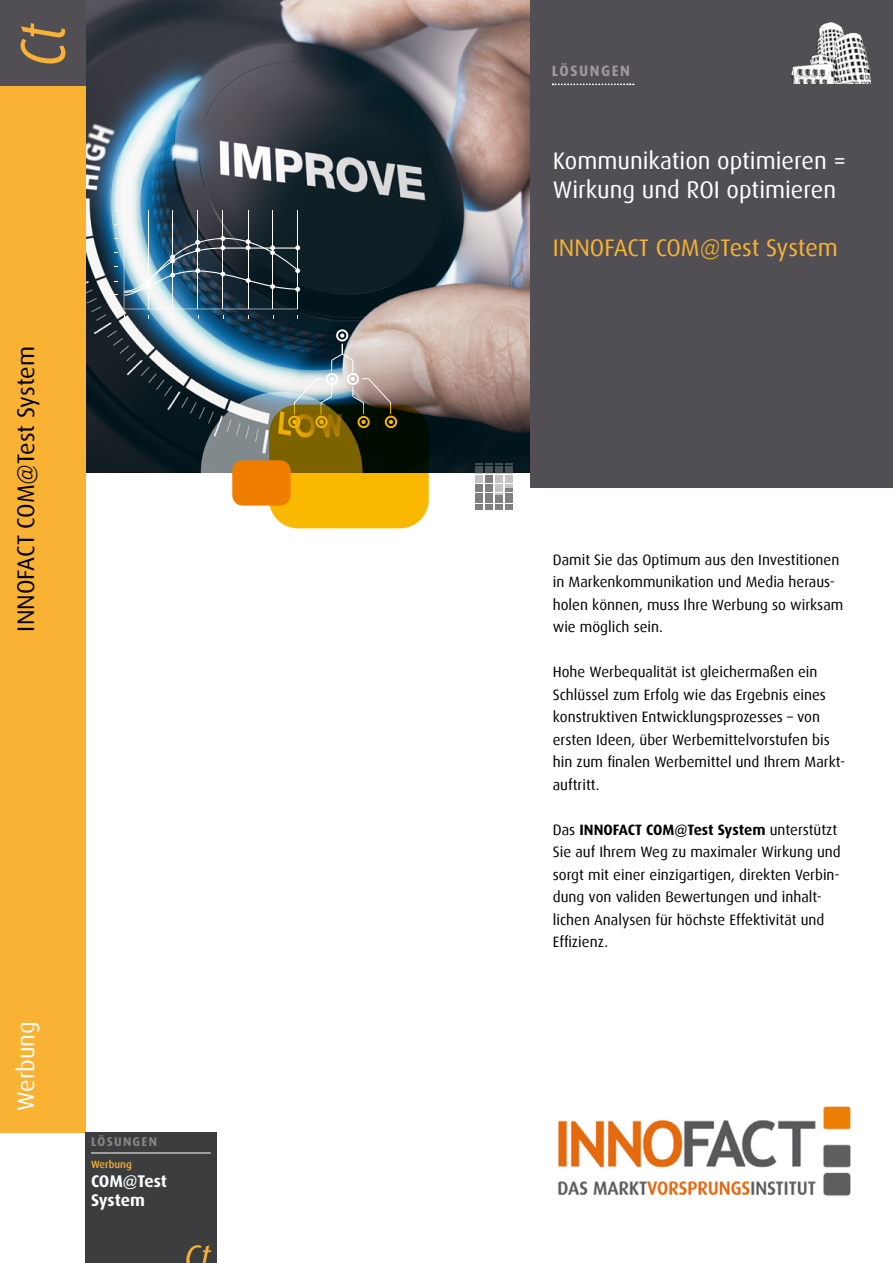
<style>
.page{position:relative;width:893px;height:1263px;background:#fff}
.page>*{position:absolute;margin:0;border:0;box-sizing:border-box;transform-origin:0 0}
.t1{font:italic 63.45px "Dax";color:#f9b234;scale:.84 1}
.t2{font:italic 32.7px "Dax";color:#f9b234}
.t3{font:24px/28.8px "Dax";color:#fff}
.t4{font:24px "Dax";letter-spacing:-.005em;color:#f9b234}
.t5{font:24px "Dax";letter-spacing:-.005em;color:#000}
.t6{font:700 16.95px/19px "Dax";letter-spacing:-.005em;color:#fff}
.t7{font:15px/22.5px "Dax";color:#000}
.t8{font:700 15px "Dax";letter-spacing:.1em;color:#a09a9c}
.t9{font:700 12.75px "Dax";letter-spacing:.1em;color:#878787}
.t10{font:500 10.5px "Dax";color:#f9b234}
.s1{font-weight:700}
</style>
<div class="page">
<img style="left:85px;top:0;width:446px;height:472px">
<div style="left:531px;top:0;width:362px;height:488px;background:#514f54"></div>
<div style="left:0;top:0;width:85px;height:1132px;background:#f9b234"></div>
<div style="left:0;top:0;width:85px;height:85px;background:#514f54"></div>
<svg style="left:553px;top:84px;width:81px;height:1px"></svg>
<svg style="left:201px;top:392px;width:162px;height:161px"></svg>
<svg style="left:124px;top:210px;width:176px;height:99px"></svg>
<svg style="left:287px;top:328px;width:106px;height:79px"></svg>
<svg style="left:475px;top:463px;width:37px;height:47px"></svg>
<svg style="left:269px;top:405px;width:160px;height:123px"></svg>
<div style="left:232px;top:460px;width:59px;height:46px;background:#ef7d00;border-radius:10px"></div>
<img style="left:791px;top:22px;width:80px;height:61px">
<div style="left:85px;top:1132px;width:132px;height:131px;background:#3b3d3e"></div>
<hr style="left:91px;top:1152px;width:120px;height:1px;background:#fff">
<img style="left:558px;top:1106px;width:292px;height:91px">
<h1 class="t1" style="left:8px;top:67px;width:54px;rotate:-90deg">Ct</h1>
<h3 class="t5" style="left:13px;top:631px;width:287px;rotate:-90deg">INNOFACT COM@Test System</h3>
<h3 class="t3" style="left:12px;top:1111px;width:91px;rotate:-90deg">Werbung</h3>
<p class="t9" style="left:91px;top:1135px;width:67px">LÖSUNGEN</p>
<p class="t10" style="left:91px;top:1158px;width:42px">Werbung</p>
<p class="t6" style="left:91px;top:1171px;width:78px">COM@Test<br>System</p>
<h2 class="t2" style="left:185px;top:1238px;width:28px">Ct</h2>
<p class="t8" style="left:552px;top:63px;width:80px">LÖSUNGEN</p>
<h3 class="t3" style="left:553px;top:147px;width:295px">Kommunikation optimieren =<br>Wirkung und ROI optimieren</h3>
<h3 class="t4" style="left:553px;top:234px;width:287px">INNOFACT COM@Test System</h3>
<p class="t7" style="left:553px;top:548px;width:292px">Damit Sie das Optimum aus den Investitionen in Markenkommunikation und Media heraus&shy;holen können, muss Ihre Werbung so wirksam wie möglich sein.</p>
<p class="t7" style="left:553px;top:661px;width:294px">Hohe Werbequalität ist gleichermaßen ein Schlüssel zum Erfolg wie das Ergebnis eines konstruktiven Entwicklungsprozesses – von ersten Ideen, über Werbemittelvorstufen bis hin zum finalen Werbemittel und Ihrem Markt&shy;auftritt.</p>
<p class="t7" style="left:553px;top:818px;width:290px">Das <span class="s1">INNOFACT COM@Test System</span> unterstützt Sie auf Ihrem Weg zu maximaler Wirkung und sorgt mit einer einzigartigen, direkten Verbin&shy;dung von validen Bewertungen und inhalt&shy;lichen Analysen für höchste Effektivität und Effizienz.</p>
</div>
